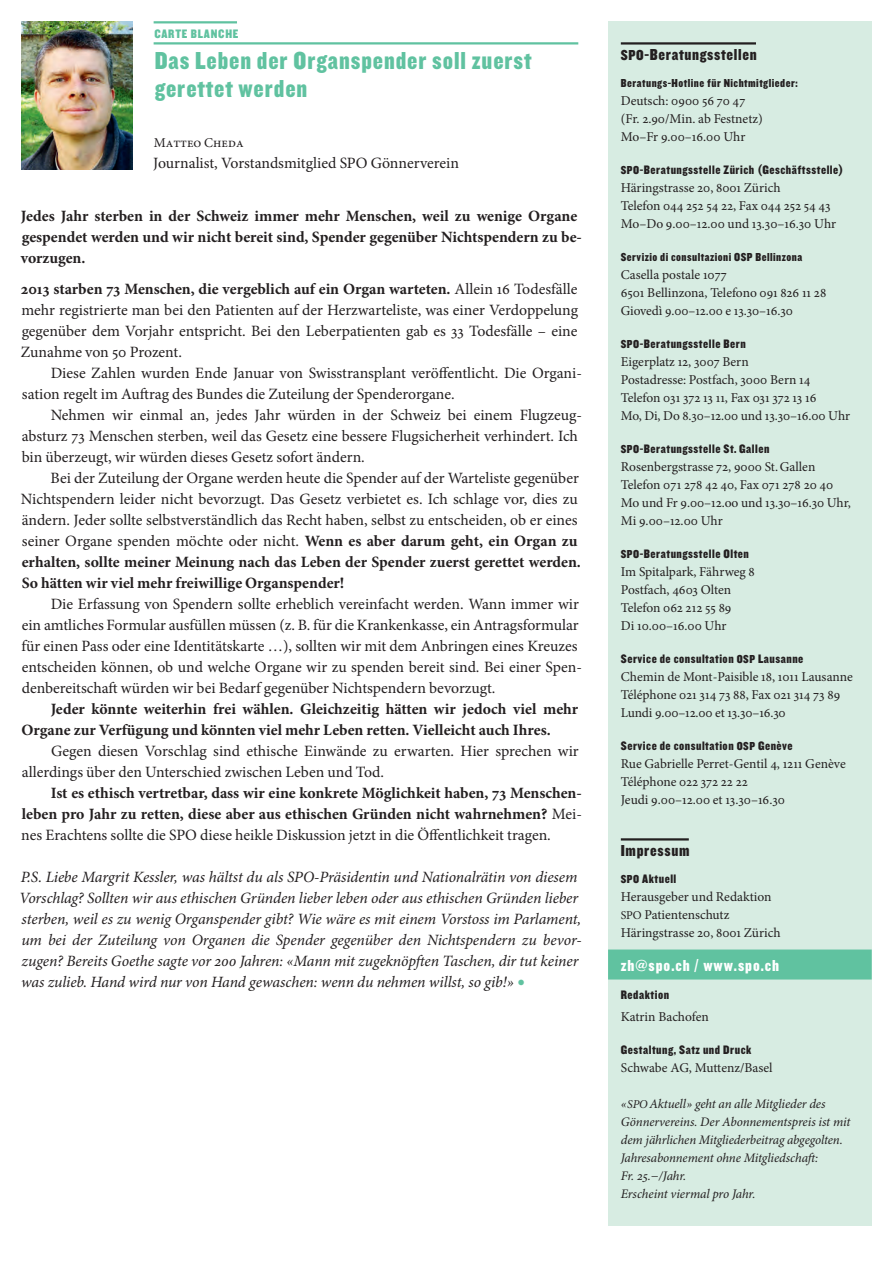
<style>
.page{position:relative;width:893px;height:1263px;background:#fff}
.page>*{position:absolute;margin:0;border:0;box-sizing:border-box;transform-origin:0 0}
.t1{font:25.5px/28.5px "Knockout HTF70 Full Welterwt";letter-spacing:.035em;color:#60c2a0}
.t2{font:16.5px "Knockout HTF70 Full Welterwt";letter-spacing:.04em;color:#231f20}
.t3{font:16.5px "Knockout HTF70 Full Welterwt";letter-spacing:.06em;color:#fff}
.t4{font:15.75px/21px "Minion Pro";color:#231f20}
.t5{font:700 15.75px/21px "Minion Pro";color:#231f20}
.t6{font:italic 15.75px/21px "Minion Pro";letter-spacing:-.01em;color:#231f20}
.t7{font:13.5px/18px "Minion Pro";color:#231f20}
.t8{font:italic 13.05px/18px "Minion Pro";letter-spacing:-.01em;color:#231f20}
.t9{font:12.75px "Knockout HTF70 Full Welterwt";letter-spacing:.04em;color:#231f20}
.t10{font:12.75px "Knockout HTF70 Full Welterwt";letter-spacing:.06em;color:#60c2a0}
.t11{font:12px "Knockout HTF70 Full Welterwt";letter-spacing:.04em;color:#231f20}
.s1{font-weight:700}
.s2{font-weight:400}
.s3{font-style:normal;font-size:21px;color:#60c2a0}
.s4{font-size:15px}
.s5{font-size:12px}
</style>
<div class="page">
<hr style="left:154px;top:21px;width:83px;height:2px;background:#60c2a0">
<hr style="left:154px;top:42px;width:424px;height:3px;background:#60c2a0">
<div style="left:608px;top:21px;width:264px;height:1205px;background:#d7ece2"></div>
<hr style="left:621px;top:42px;width:135px;height:3px;background:#231f20">
<hr style="left:621px;top:838px;width:68px;height:2px;background:#231f20">
<div style="left:608px;top:949px;width:264px;height:30px;background:#60c2a0"></div>
<img style="left:21px;top:21px;width:111px;height:148px">
<p class="t10" style="left:154px;top:27px;width:86px">CARTE BLANCHE</p>
<h1 class="t1" style="left:155px;top:47px;width:378px">Das Leben der Organspender soll zuerst gerettet werden</h1>
<p class="t7" style="left:154px;top:134px;width:91px">Matteo Cheda</p>
<p class="t4" style="left:153px;top:153px;width:307px">Journalist, Vorstandsmitglied SPO Gönnerverein</p>
<p class="t5" style="left:21px;top:206px;width:563px">Jedes Jahr sterben in der Schweiz immer mehr Menschen, weil zu wenige Organe gespendet werden und wir nicht bereit sind, Spender gegenüber Nichtspendern zu be&shy;vorzugen.</p>
<p class="t4" style="left:21px;top:279px;width:559px;text-align:justify"><span class="s1">2013 starben 73 Menschen, die vergeblich auf ein Organ warteten.</span> Allein 16 Todesfälle mehr registrierte man bei den Patienten auf der Herzwarteliste, was einer Verdoppelung gegenüber dem Vorjahr entspricht. Bei den Leberpatienten gab es 33 Todesfälle – eine Zunahme von 50 Prozent.</p>
<p class="t4" style="left:22px;top:363px;width:562px;text-indent:29px">Diese Zahlen wurden Ende Januar von Swisstransplant veröffentlicht. Die Organi&shy;sation regelt im Auftrag des Bundes die Zuteilung der Spenderorgane.</p>
<p class="t4" style="left:22px;top:405px;width:560px;text-indent:29px">Nehmen wir einmal an, jedes Jahr würden in der Schweiz bei einem Flugzeug&shy;absturz 73 Menschen sterben, weil das Gesetz eine bessere Flugsicherheit verhindert. Ich bin überzeugt, wir würden dieses Gesetz sofort ändern.</p>
<p class="t4" style="left:21px;top:468px;width:561px;text-indent:30px">Bei der Zuteilung der Organe werden heute die Spender auf der Warteliste gegenüber Nichtspendern leider nicht bevorzugt. Das Gesetz verbietet es. Ich schlage vor, dies zu ändern. Jeder sollte selbstverständlich das Recht haben, selbst zu entscheiden, ob er eines seiner Organe spenden möchte oder nicht. <span class="s1">Wenn es aber darum geht, ein Organ zu erhalten, sollte meiner Meinung nach das Leben der Spender zuerst gerettet werden.<br>So hätten wir viel mehr freiwillige Organspender!</span></p>
<p class="t4" style="left:21px;top:594px;width:562px;text-indent:29px">Die Erfassung von Spendern sollte erheblich vereinfacht werden. Wann immer wir ein amtliches Formular ausfüllen müssen (z. B. für die Krankenkasse, ein Antragsformular für einen Pass oder eine Identitätskarte …), sollten wir mit dem Anbringen eines Kreuzes entscheiden können, ob und welche Organe wir zu spenden bereit sind. Bei einer Spen&shy;denbereitschaft würden wir bei Bedarf gegenüber Nichtspendern bevorzugt.</p>
<p class="t5" style="left:21px;top:699px;width:558px;text-indent:29px">Jeder könnte weiterhin frei wählen. Gleichzeitig hätten wir jedoch viel mehr<br>Organe zur Verfügung und könnten viel mehr Leben retten. Vielleicht auch Ihres.</p>
<p class="t4" style="left:22px;top:741px;width:559px;text-indent:30px">Gegen diesen Vorschlag sind ethische Einwände zu erwarten. Hier sprechen wir allerdings über den Unterschied zwischen Leben und Tod.</p>
<p class="t5" style="left:21px;top:783px;width:562px;text-align:justify;text-indent:29px">Ist es ethisch vertretbar, dass wir eine konkrete Möglichkeit haben, 73 Menschen&shy;leben pro Jahr zu retten, diese aber aus ethischen Gründen nicht wahrnehmen? <span class="s2">Mei&shy;nes Erachtens sollte die SPO diese heikle Diskussion jetzt in die Öffentlichkeit tragen.</span></p>
<p class="t6" style="left:19px;top:867px;width:563px">P.S. Liebe Margrit Kessler, was hältst du als SPO-Präsidentin und Nationalrätin von diesem Vorschlag? Sollten wir aus ethischen Gründen lieber leben oder aus ethischen Gründen lieber sterben, weil es zu wenig Organspender gibt? Wie wäre es mit einem Vorstoss im Parlament, um bei der Zuteilung von Organen die Spender gegenüber den Nichtspendern zu bevor&shy;zugen? Bereits Goethe sagte vor 200 Jahren: «Mann mit zugeknöpften Taschen, dir tut keiner was zulieb. Hand wird nur von Hand gewaschen: wenn du nehmen willst, so gib!» <span class="s3">•</span></p>
<p class="t2" style="left:621px;top:46px;width:137px"><span class="s4">SPO</span>-Beratungsstellen</p>
<p class="t11" style="left:621px;top:77px;width:178px">Beratungs-Hotline für Nichtmitglieder:</p>
<p class="t7" style="left:621px;top:92px;width:143px">Deutsch: 0900 56 70 47 (Fr. 2.90/Min. ab Festnetz)<br>Mo–Fr 9.00–16.00 Uhr</p>
<p class="t9" style="left:621px;top:163px;width:224px"><span class="s5">SPO</span>-Beratungsstelle Zürich (Geschäftsstelle)</p>
<p class="t7" style="left:621px;top:179px;width:217px">Häringstrasse 20, 8001 Zürich<br>Telefon 044 252 54 22, Fax 044 252 54 43<br>Mo–Do 9.00–12.00 und 13.30–16.30 Uhr</p>
<p class="t11" style="left:621px;top:251px;width:183px">Servizio di consultazioni OSP Bellinzona</p>
<p class="t7" style="left:621px;top:266px;width:207px">Casella postale 1077<br>6501 Bellinzona, Telefono 091 826 11 28<br>Giovedì 9.00–12.00 e 13.30–16.30</p>
<p class="t9" style="left:621px;top:337px;width:127px"><span class="s5">SPO</span>-Beratungsstelle Bern</p>
<p class="t7" style="left:621px;top:353px;width:231px">Eigerplatz 12, 3007 Bern<br>Postadresse: Postfach, 3000 Bern 14<br>Telefon 031 372 13 11, Fax 031 372 13 16<br>Mo, Di, Do 8.30–12.00 und 13.30–16.00 Uhr</p>
<p class="t9" style="left:621px;top:442px;width:150px"><span class="s5">SPO</span>-Beratungsstelle St. Gallen</p>
<p class="t7" style="left:621px;top:458px;width:232px">Rosenbergstrasse 72, 9000 St.Gallen Telefon 071 278 42 40, Fax 071 278 20 40<br>Mo und Fr 9.00–12.oo und 13.30–16.30 Uhr, Mi 9.00–12.00 Uhr</p>
<p class="t9" style="left:621px;top:547px;width:130px"><span class="s5">SPO</span>-Beratungsstelle Olten</p>
<p class="t7" style="left:621px;top:563px;width:136px">Im Spitalpark, Fährweg 8<br>Postfach, 4603 Olten<br>Telefon 062 212 55 89<br>Di 10.00–16.00 Uhr</p>
<p class="t9" style="left:621px;top:652px;width:184px">Service de consultation <span class="s5">OSP</span> Lausanne</p>
<p class="t7" style="left:621px;top:668px;width:234px">Chemin de Mont-Paisible 18, 1011 Lausanne<br>Téléphone 021 314 73 88, Fax 021 314 73 89<br>Lundi 9.00–12.00 et 13.30–16.30</p>
<p class="t9" style="left:621px;top:739px;width:173px">Service de consultation <span class="s5">OSP</span> Genève</p>
<p class="t7" style="left:621px;top:755px;width:226px">Rue Gabrielle Perret-Gentil 4, 1211 Genève<br>Téléphone 022 372 22 22<br>Jeudi 9.00–12.00 et 13.30–16.30</p>
<p class="t2" style="left:621px;top:842px;width:70px">Impressum</p>
<p class="t9" style="left:621px;top:872px;width:57px"><span class="s5">SPO</span> Aktuell</p>
<p class="t7" style="left:621px;top:888px;width:161px">Herausgeber und Redaktion<br><span class="s5">SPO</span> Patientenschutz<br>Häringstrasse 20, 8001 Zürich</p>
<p class="t3" style="left:621px;top:957px;width:160px">zh@spo.ch / www.spo.ch</p>
<p class="t9" style="left:621px;top:988px;width:50px">Redaktion</p>
<p class="t7" style="left:621px;top:1008px;width:89px">Katrin Bachofen</p>
<p class="t9" style="left:621px;top:1043px;width:132px">Gestaltung, Satz und Druck</p>
<p class="t7" style="left:621px;top:1059px;width:153px">Schwabe AG, Muttenz/Basel</p>
<p class="t8" style="left:621px;top:1095px;width:231px">«<span class="s5">SPO</span>Aktuell» geht an alle Mitglieder des Gönnervereins. Der Abonnementspreis ist mit dem jährlichen Mitgliederbeitrag abgegolten.<br>Jahresabonnement ohne Mitgliedschaft:<br>Fr. 25.−/Jahr.<br>Erscheint viermal pro Jahr.</p>
</div>
